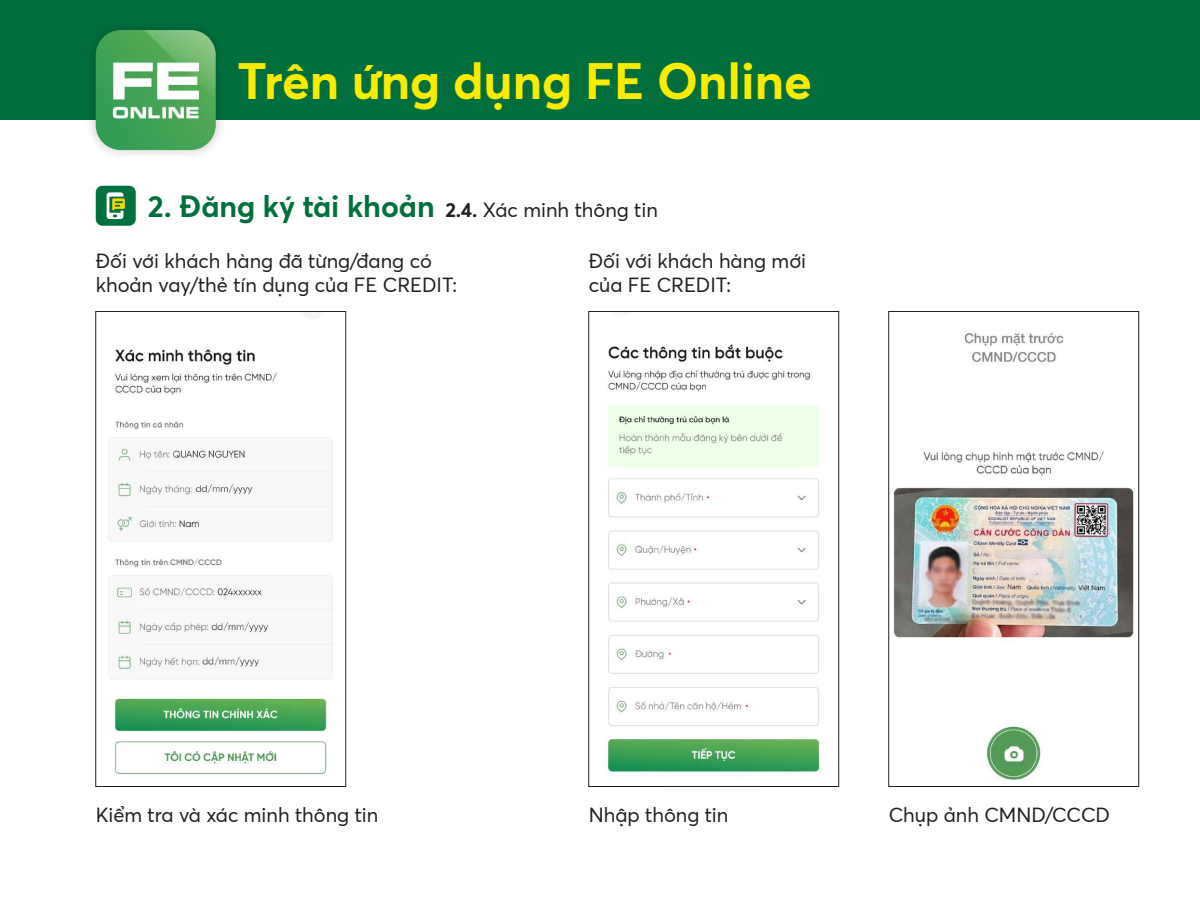
<style>
.page{position:relative;width:1200px;height:900px;background:#fff}
.page>*{position:absolute;margin:0;border:0;box-sizing:border-box;transform-origin:0 0}
.t1{font:700 50px "FE Font";color:#f9ec00}
.t2{font:700 30px "FE Font";color:#00703d}
.t3{font:20px/24px "FE Font";color:#231f20}
.s1{font-size:20px;color:#231f20}
.s2{font-weight:400;font-size:20px;color:#231f20}
</style>
<div class="page">
<img style="left:108px;top:315px;width:225px;height:459px">
<div style="left:95px;top:311px;width:251px;height:476px;border:1px solid #231f20"></div>
<img style="left:893px;top:333px;width:241px;height:448px">
<div style="left:888px;top:311px;width:251px;height:476px;border:1px solid #231f20"></div>
<img style="left:607px;top:344px;width:213px;height:433px">
<div style="left:588px;top:311px;width:251px;height:476px;border:1px solid #231f20"></div>
<div style="left:96px;top:186px;width:40px;height:40px;background:#00703d;border-radius:7px"></div>
<svg style="left:107px;top:192px;width:18px;height:27px"></svg>
<div style="left:0;top:0;width:1200px;height:120px;background:#006f3d"></div>
<img style="left:91px;top:28px;width:130px;height:127px">
<img style="left:96px;top:30px;width:120px;height:120px">
<h1 class="t1" style="left:238px;top:43px;width:576px">Trên ứng dụng FE Online</h1>
<h2 class="t2" style="left:148px;top:184px;width:511px">2. Đăng ký tài khoản <span class="s1">2.4.</span> <span class="s2">Xác minh thông tin</span></h2>
<p class="t3" style="left:96px;top:248px;width:363px">Đối với khách hàng đã từng/đang có khoản vay/thẻ tín dụng của FE CREDIT:</p>
<p class="t3" style="left:589px;top:248px;width:219px">Đối với khách hàng mới của FE CREDIT:</p>
<p class="t3" style="left:96px;top:802px;width:284px">Kiểm tra và xác minh thông tin</p>
<p class="t3" style="left:589px;top:802px;width:141px">Nhập thông tin</p>
<p class="t3" style="left:889px;top:802px;width:223px">Chụp ảnh CMND/CCCD</p>
</div>
